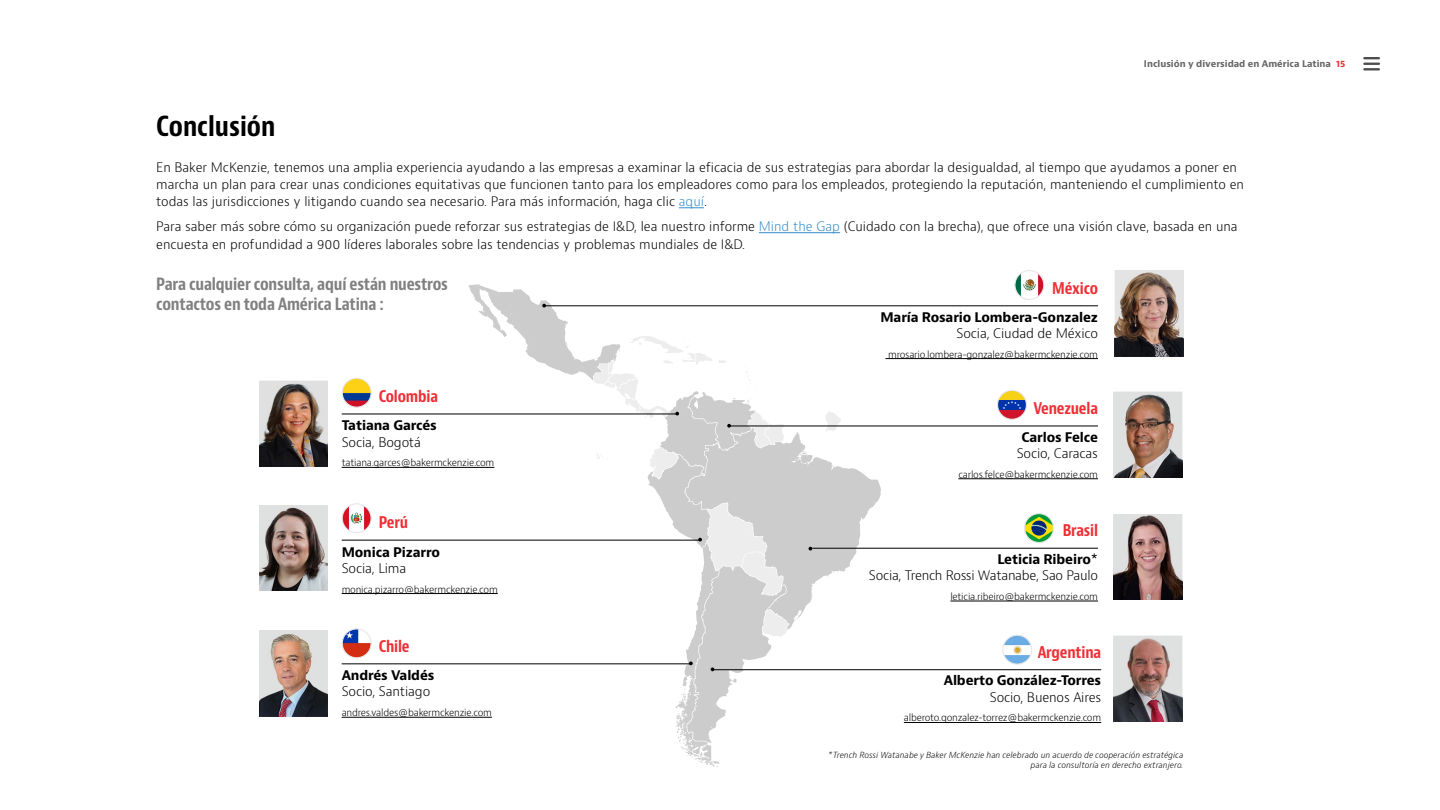
<style>
.page{position:relative;width:1440px;height:810px;background:#fff}
.page>*{position:absolute;margin:0;border:0;box-sizing:border-box;transform-origin:0 0}
.t1{font:700 condensed 27px "Baker Mc Kenzie Bernini";color:#000}
.t2{font:700 condensed 16.5px/19.8px "Baker Mc Kenzie Bernini";letter-spacing:-.01em;color:#808080}
.t3{font:700 condensed 15.75px "Baker Mc Kenzie Bernini";letter-spacing:-.01em;color:#ee3035}
.t4{font:300 12.9px/16.2px "Baker Mc Kenzie Bernini";letter-spacing:-.01em;color:#000;text-align:right}
.t5{font:700 12.9px "Baker Mc Kenzie Bernini";letter-spacing:-.01em;color:#000}
.t6{font:300 12.75px/17.2px "Baker Mc Kenzie Bernini";color:#000}
.t7{font:300 9.68px "Baker Mc Kenzie Bernini";letter-spacing:-.02em;color:#000}
.t8{font:700 9px "Baker Mc Kenzie Bernini";color:#666}
.t9{font:italic 300 8.25px/9.9px "Baker Mc Kenzie Bernini";color:#000;text-align:right}
.s1{color:#ee3035}
.s2{color:#358ccb}
.s3{font-weight:700}
.s4{font-weight:400}
</style>
<div class="page">
<svg style="left:1363px;top:57px;width:17px;height:13px"></svg>
<svg style="left:679px;top:207px;width:25px;height:1px"></svg>
<hr style="left:759px;top:232px;width:81px;height:1px;background:#358ccb">
<img style="left:1114px;top:392px;width:68px;height:86px">
<img style="left:1114px;top:514px;width:68px;height:86px">
<img style="left:1114px;top:636px;width:68px;height:85px">
<img style="left:259px;top:381px;width:69px;height:85px">
<img style="left:1115px;top:271px;width:68px;height:85px">
<img style="left:259px;top:505px;width:69px;height:86px">
<img style="left:259px;top:630px;width:69px;height:86px">
<img style="left:342px;top:378px;width:29px;height:29px;border-radius:14px">
<div style="left:342px;top:378px;width:30px;height:30px;border:1px solid #e6e6e6;border-radius:50%"></div>
<img style="left:1015px;top:271px;width:29px;height:28px;border-radius:14px">
<div style="left:1014px;top:270px;width:30px;height:30px;border:1px solid #e6e6e6;border-radius:50%"></div>
<img style="left:342px;top:504px;width:29px;height:29px;border-radius:14px">
<div style="left:342px;top:503px;width:30px;height:30px;border:1px solid #e6e6e6;border-radius:50%"></div>
<img style="left:1025px;top:514px;width:28px;height:29px;border-radius:14px">
<div style="left:1024px;top:513px;width:30px;height:30px;border:1px solid #e6e6e6;border-radius:50%"></div>
<img style="left:1003px;top:635px;width:29px;height:29px;border-radius:14px">
<div style="left:1002px;top:635px;width:30px;height:30px;border:1px solid #e6e6e6;border-radius:50%"></div>
<img style="left:342px;top:629px;width:29px;height:29px;border-radius:14px">
<div style="left:342px;top:628px;width:30px;height:30px;border:1px solid #e6e6e6;border-radius:50%"></div>
<hr style="left:543px;top:305px;width:555px;height:1px;background:#000">
<hr style="left:885px;top:358px;width:213px;height:1px;background:#000">
<hr style="left:729px;top:426px;width:369px;height:1px;background:#000">
<hr style="left:958px;top:479px;width:140px;height:1px;background:#000">
<hr style="left:342px;top:414px;width:336px;height:1px;background:#000">
<hr style="left:342px;top:467px;width:152px;height:1px;background:#000">
<hr style="left:812px;top:548px;width:286px;height:1px;background:#000">
<hr style="left:950px;top:601px;width:148px;height:1px;background:#000">
<hr style="left:342px;top:540px;width:358px;height:1px;background:#000">
<hr style="left:342px;top:593px;width:156px;height:1px;background:#000">
<hr style="left:342px;top:663px;width:349px;height:1px;background:#000">
<hr style="left:342px;top:717px;width:150px;height:1px;background:#000">
<hr style="left:712px;top:669px;width:389px;height:1px;background:#000">
<hr style="left:904px;top:722px;width:197px;height:1px;background:#000">
<svg style="left:468px;top:284px;width:413px;height:484px"></svg>
<img style="left:998px;top:390px;width:28px;height:29px;border-radius:14px">
<div style="left:997px;top:390px;width:30px;height:30px;border:1px solid #e6e6e6;border-radius:50%"></div>
<p class="t8" style="left:1144px;top:58px;width:203px">Inclusión y diversidad en América Latina <span class="s1">15</span></p>
<h1 class="t1" style="left:156px;top:109px;width:121px">Conclusión</h1>
<p class="t6" style="left:156px;top:159px;width:1089px">En Baker McKenzie, tenemos una amplia experiencia ayudando a las empresas a examinar la eficacia de sus estrategias para abordar la desigualdad, al tiempo que ayudamos a poner en marcha un plan para crear unas condiciones equitativas que funcionen tanto para los empleadores como para los empleados, protegiendo la reputación, manteniendo el cumplimiento en todas las jurisdicciones y litigando cuando sea necesario. Para más información, haga clic <span class="s2">aquí</span>.</p>
<p class="t6" style="left:156px;top:218px;width:1083px">Para saber más sobre cómo su organización puede reforzar sus estrategias de I&amp;D, lea nuestro informe <span class="s2">Mind the Gap</span> (Cuidado con la brecha), que ofrece una visión clave, basada en una encuesta en profundidad a 900 líderes laborales sobre las tendencias y problemas mundiales de I&amp;D.</p>
<p class="t2" style="left:156px;top:275px;width:293px">Para cualquier consulta, aquí están nuestros contactos en toda América Latina :</p>
<p class="t3" style="left:1052px;top:279px;width:47px">México</p>
<p class="t5" style="left:880px;top:309px;width:219px">María Rosario Lombera-Gonzalez</p>
<p class="t4" style="left:957px;top:325px;width:143px">Socia, Ciudad de México</p>
<p class="t7" style="left:888px;top:348px;width:211px">mrosario.lombera-gonzalez@bakermckenzie.com</p>
<p class="t3" style="left:379px;top:387px;width:61px">Colombia</p>
<p class="t5" style="left:342px;top:417px;width:97px">Tatiana Garcés</p>
<p class="t4" style="left:342px;top:434px;width:81px">Socia, Bogotá</p>
<p class="t7" style="left:342px;top:456px;width:154px">tatiana.garces@bakermckenzie.com</p>
<p class="t3" style="left:379px;top:513px;width:31px">Perú</p>
<p class="t5" style="left:342px;top:543px;width:100px">Monica Pizarro</p>
<p class="t4" style="left:342px;top:560px;width:66px">Socia, Lima</p>
<p class="t7" style="left:342px;top:583px;width:158px">monica.pizarro@bakermckenzie.com</p>
<p class="t3" style="left:379px;top:637px;width:33px">Chile</p>
<p class="t5" style="left:342px;top:667px;width:94px">Andrés Valdés</p>
<p class="t4" style="left:342px;top:684px;width:90px">Socio, Santiago</p>
<p class="t7" style="left:342px;top:706px;width:152px">andres.valdes@bakermckenzie.com</p>
<p class="t3" style="left:1033px;top:399px;width:66px">Venezuela</p>
<p class="t5" style="left:1021px;top:429px;width:78px">Carlos Felce</p>
<p class="t4" style="left:1017px;top:445px;width:83px">Socio, Caracas</p>
<p class="t7" style="left:958px;top:468px;width:141px">carlos.felce@bakermckenzie.com</p>
<p class="t3" style="left:1063px;top:521px;width:37px">Brasil</p>
<p class="t4" style="left:869px;top:551px;width:231px"><span class="s3">Leticia Ribeiro</span><span class="s4">*<br></span>Socia, Trench Rossi Watanabe, Sao Paulo</p>
<p class="t7" style="left:950px;top:590px;width:149px">leticia.ribeiro@bakermckenzie.com</p>
<p class="t3" style="left:1038px;top:643px;width:65px">Argentina</p>
<p class="t5" style="left:944px;top:672px;width:159px">Alberto González-Torres</p>
<p class="t4" style="left:990px;top:689px;width:113px">Socio, Buenos Aires</p>
<p class="t7" style="left:904px;top:712px;width:199px">alberoto.gonzalez-torrez@bakermckenzie.com</p>
<p class="t9" style="left:828px;top:750px;width:357px">*Trench Rossi Watanabe y Baker McKenzie han celebrado un acuerdo de cooperación estratégica para la consultoría en derecho extranjero.</p>
</div>
